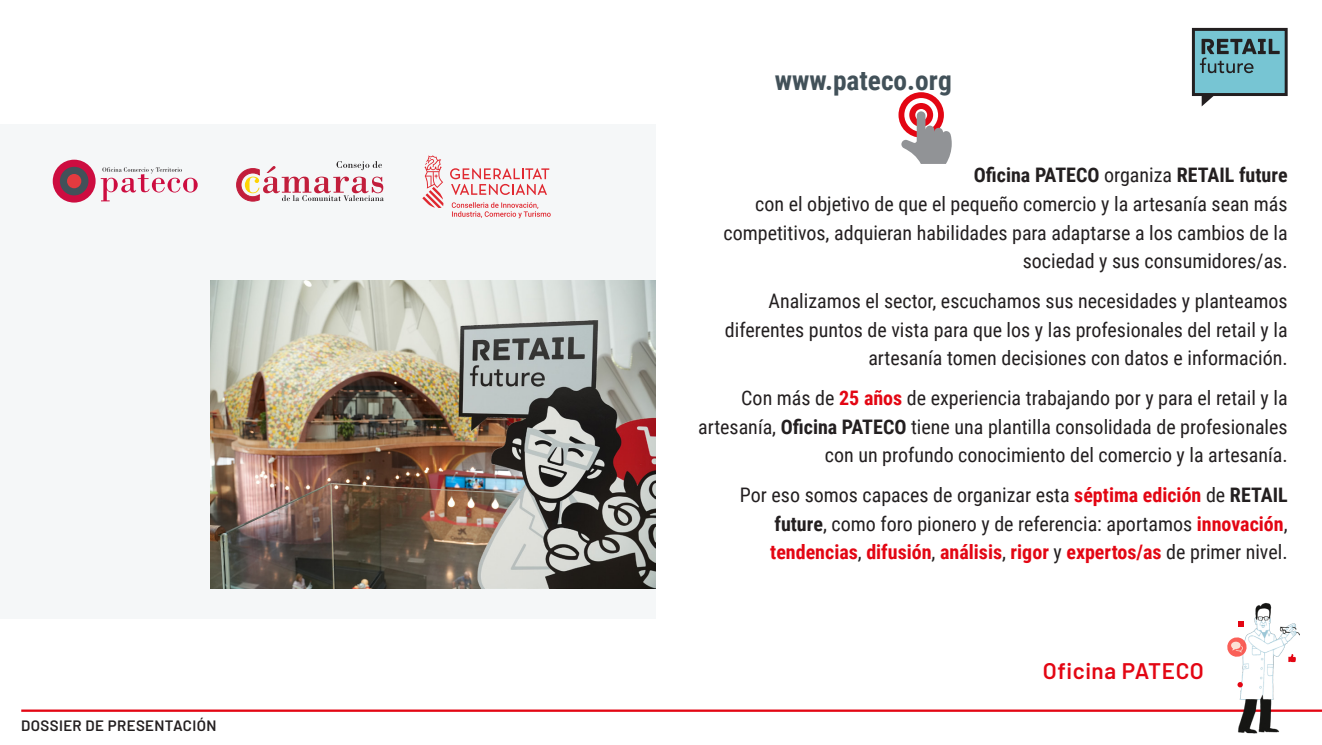
<style>
.page{position:relative;width:1322px;height:745px;background:#fff}
.page>*{position:absolute;margin:0;border:0;box-sizing:border-box;transform-origin:0 0}
.TextNormal{font:700 27.38px "Roboto Condensed";color:#425159}
.TextNormal-2{font:600 22.5px "Barlow";letter-spacing:.025em;color:#e30613}
.TextNormal-3{font:20px/28.8px "Roboto Condensed";color:#231f20;text-align:right}
.TextNormal-4{font:600 15px "Barlow";letter-spacing:.025em;color:#231f20}
.s1{font-weight:700}
.s2{font-weight:700;color:#e30613}
</style>
<div class="page">
<hr style="left:21px;top:709px;width:1301px;height:2px;background:#e30613">
<div style="left:1193px;top:29px;width:93px;height:65px;background:#77c5d3"></div>
<div style="left:1192px;top:28px;width:95px;height:68px;border:3px solid #231f20"></div>
<svg style="left:1201px;top:94px;width:14px;height:12px"></svg>
<svg style="left:1200px;top:39px;width:79px;height:34px"></svg>
<div style="left:0;top:124px;width:655px;height:494px;background:#f5f7f8"></div>
<div style="left:53px;top:159px;width:43px;height:43px;background:#cd0d40;border-radius:50%"></div>
<div style="left:60px;top:167px;width:28px;height:28px;background:#425159;border-radius:50%"></div>
<div style="left:67px;top:174px;width:14px;height:14px;background:#e33a3f;border-radius:50%"></div>
<svg style="left:101px;top:167px;width:97px;height:34px"></svg>
<svg style="left:236px;top:161px;width:148px;height:40px"></svg>
<svg style="left:450px;top:168px;width:99px;height:27px"></svg>
<svg style="left:422px;top:155px;width:21px;height:53px"></svg>
<svg style="left:452px;top:202px;width:99px;height:16px"></svg>
<img style="left:1222px;top:603px;width:80px;height:131px">
<svg style="left:1226px;top:636px;width:21px;height:21px"></svg>
<svg style="left:1288px;top:653px;width:8px;height:8px"></svg>
<svg style="left:1237px;top:681px;width:6px;height:6px"></svg>
<svg style="left:1238px;top:621px;width:6px;height:5px"></svg>
<img style="left:211px;top:280px;width:444px;height:308px">
<svg style="left:898px;top:92px;width:54px;height:72px"></svg>
<p class="TextNormal-4" style="left:21px;top:713px;width:197px">DOSSIER DE PRESENTACIÓN</p>
<p class="TextNormal" style="left:774px;top:61px;width:179px">www.pateco.org</p>
<p class="TextNormal-3" style="left:723px;top:160px;width:566px"><span class="s1">Oficina PATECO</span> organiza <span class="s1">RETAIL future<br></span>con el objetivo de que el pequeño comercio y la artesanía sean más competitivos, adquieran habilidades para adaptarse a los cambios de la sociedad y sus consumidores/as.</p>
<p class="TextNormal-3" style="left:725px;top:285px;width:564px">Analizamos el sector, escuchamos sus necesidades y planteamos diferentes puntos de vista para que los y las profesionales del retail y la artesanía tomen decisiones con datos e información.</p>
<p class="TextNormal-3" style="left:698px;top:382px;width:591px">Con más de <span class="s2">25 años</span> de experiencia trabajando por y para el retail y la artesanía, <span class="s1">Oficina PATECO</span> tiene una plantilla consolidada de profesionales con un profundo conocimiento del comercio y la artesanía.</p>
<p class="TextNormal-3" style="left:770px;top:479px;width:519px;text-align:justify;text-indent:-30px">Por eso somos capaces de organizar esta <span class="s2">séptima edición</span> de <span class="s1">RETAIL future</span>, como foro pionero y de referencia: aportamos <span class="s2">innovación</span>, <span class="s2">tendencias</span>, <span class="s2">difusión</span>, <span class="s2">análisis</span>, <span class="s2">rigor</span> y <span class="s2">expertos/as</span> de primer nivel.</p>
<p class="TextNormal-2" style="left:1043px;top:654px;width:162px">Oficina PATECO</p>
</div>
